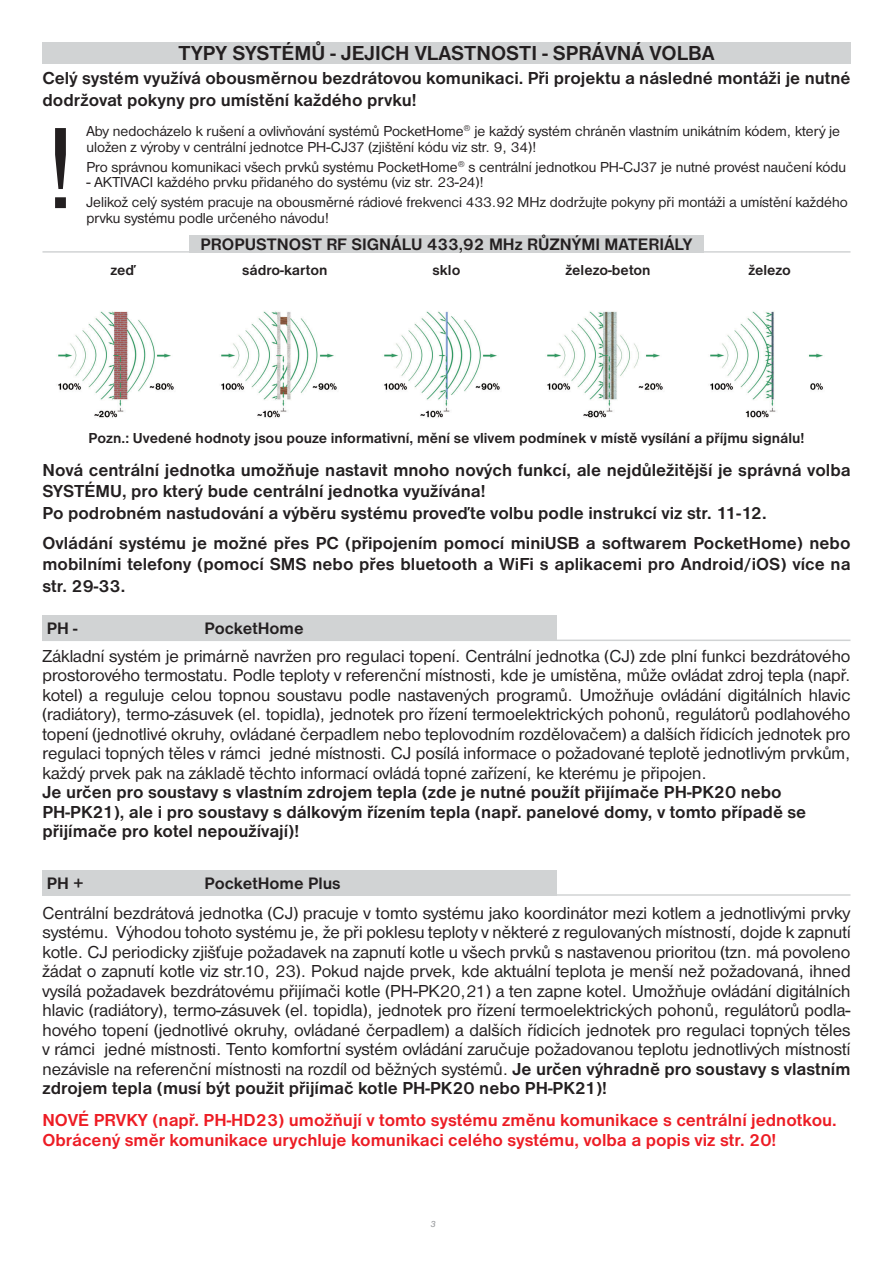
<style>
.page{position:relative;width:893px;height:1263px;background:#fff}
.page>*{position:absolute;margin:0;border:0;box-sizing:border-box;transform-origin:0 0}
.t1{font:120px "Nimbus Sans DOT";color:#231f20}
.t2{font:700 21px "Nimbus Sans DOT";color:#231f20}
.t3{font:18px/19.5px "Nimbus Sans DOT";color:#231f20;text-align:justify}
.t4{font:700 18px/21.6px "Nimbus Sans DOT";color:#231f20}
.t5{font:700 18px/19.5px "Nimbus Sans DOT";color:#ed1c24}
.t6{font:700 17.25px "Nimbus Sans DOT";color:#231f20}
.t7{font:15px/15.8px "Nimbus Sans DOT";color:#231f20}
.t8{font:700 15px "Nimbus Sans DOT";color:#231f20}
.t9{font:italic 9px "Nimbus Sans DOT";color:#939598}
.s1{font-weight:700}
</style>
<div class="page">
<hr style="left:42px;top:251px;width:808px;height:2px;background:#d1d3d4">
<div style="left:189px;top:236px;width:515px;height:17px;background:#d1d3d4"></div>
<div style="left:42px;top:43px;width:808px;height:21px;background:#d1d3d4"></div>
<hr style="left:42px;top:640px;width:808px;height:1px;background:#d1d3d4">
<div style="left:42px;top:616px;width:515px;height:25px;background:#d1d3d4"></div>
<hr style="left:42px;top:894px;width:808px;height:2px;background:#d1d3d4">
<div style="left:42px;top:870px;width:515px;height:26px;background:#d1d3d4"></div>
<img style="left:58px;top:311px;width:116px;height:107px">
<img style="left:221px;top:311px;width:116px;height:107px">
<img style="left:384px;top:311px;width:116px;height:107px">
<img style="left:547px;top:311px;width:116px;height:107px">
<img style="left:710px;top:311px;width:113px;height:107px">
<p class="t2" style="left:178px;top:45px;width:538px">TYPY SYSTÉMŮ - JEJICH VLASTNOSTI - SPRÁVNÁ VOLBA</p>
<p class="t4" style="left:42px;top:68px;width:809px">Celý systém využívá obousměrnou bezdrátovou komunikaci. Při projektu a následné montáži je nutné dodržovat pokyny pro umístění každého prvku!</p>
<h1 class="t1" style="left:42px;top:121px;width:37px">!</h1>
<p class="t7" style="left:86px;top:124px;width:755px">Aby nedocházelo k rušení a ovlivňování systémů PocketHome<sup>®</sup> je každý systém chráněn vlastním unikátním kódem, který je uložen z výroby v centrální jednotce PH-CJ37 (zjištění kódu viz str. 9, 34)!</p>
<p class="t7" style="left:86px;top:160px;width:761px">Pro správnou komunikaci všech prvků systému PocketHome<sup>®</sup> s centrální jednotkou PH-CJ37 je nutné provést naučení kódu</p>
<p class="t7" style="left:86px;top:174px;width:763px;line-height:20px">- AKTIVACI každého prvku přidaného do systému (viz str. 23-24)!<br>Jelikož celý systém pracuje na obousměrné rádiové frekvenci 433.92 MHz dodržujte pokyny při montáži a umístění každého</p>
<p class="t7" style="left:86px;top:212px;width:244px">prvku systému podle určeného návodu!</p>
<p class="t6" style="left:200px;top:237px;width:493px">PROPUSTNOST RF SIGNÁLU 433,92 MHz RŮZNÝMI MATERIÁLY</p>
<p class="t8" style="left:110px;top:265px;width:27px">zeď</p>
<p class="t8" style="left:242px;top:265px;width:87px">sádro-karton</p>
<p class="t8" style="left:432px;top:265px;width:29px">sklo</p>
<p class="t8" style="left:565px;top:265px;width:87px">železo-beton</p>
<p class="t8" style="left:748px;top:265px;width:44px">železo</p>
<p class="t8" style="left:89px;top:432px;width:717px">Pozn.: Uvedené hodnoty jsou pouze informativní, mění se vlivem podmínek v místě vysílání a příjmu signálu!</p>
<p class="t4" style="left:42px;top:459px;width:810px">Nová centrální jednotka umožňuje nastavit mnoho nových funkcí, ale nejdůležitější je správná volba<br>SYSTÉMU, pro který bude centrální jednotka využívána!<br>Po podrobném nastudování a výběru systému proveďte volbu podle instrukcí viz str. 11-12.</p>
<p class="t4" style="left:42px;top:533px;width:809px;text-align:justify">Ovládání systému je možné přes PC (připojením pomocí miniUSB a softwarem PocketHome) nebo mobilními telefony (pomocí SMS nebo přes bluetooth a WiFi s aplikacemi pro Android/iOS) více na str. 29-33.</p>
<p class="t6" style="left:47px;top:622px;width:32px">PH -</p>
<p class="t6" style="left:204px;top:622px;width:101px">PocketHome</p>
<p class="t3" style="left:42px;top:647px;width:809px">Základní systém je primárně navržen pro regulaci topení. Centrální jednotka (CJ) zde plní funkci bezdrátového prostorového termostatu. Podle teploty v referenční místnosti, kde je umístěna, může ovládat zdroj tepla (např. kotel) a reguluje celou topnou soustavu podle nastavených programů. Umožňuje ovládání digitálních hlavic (radiátory), termo-zásuvek (el. topidla), jednotek pro řízení termoelektrických pohonů, regulátorů podlahového topení (jednotlivé okruhy, ovládané čerpadlem nebo teplovodním rozdělovačem) a dalších řídicích jednotek pro regulaci topných těles v rámci jedné místnosti. CJ posílá informace o požadované teplotě jednotlivým prvkům, každý prvek pak na základě těchto informací ovládá topné zařízení, ke kterému je připojen.</p>
<p class="t4" style="left:42px;top:783px;width:765px;line-height:19.5px">Je určen pro soustavy s vlastním zdrojem tepla (zde je nutné použít přijímače PH-PK20 nebo<br>PH-PK21), ale i pro soustavy s dálkovým řízením tepla (např. panelové domy, v tomto případě se přijímače pro kotel nepoužívají)!</p>
<p class="t6" style="left:47px;top:876px;width:39px">PH +</p>
<p class="t6" style="left:204px;top:876px;width:138px">PocketHome Plus</p>
<p class="t3" style="left:42px;top:905px;width:809px">Centrální bezdrátová jednotka (CJ) pracuje v tomto systému jako koordinátor mezi kotlem a jednotlivými prvky systému. Výhodou tohoto systému je, že při poklesu teploty v některé z regulovaných místností, dojde k zapnutí kotle. CJ periodicky zjišťuje požadavek na zapnutí kotle u všech prvků s nastavenou prioritou (tzn. má povoleno žádat o zapnutí kotle viz str.10, 23). Pokud najde prvek, kde aktuální teplota je menší než požadovaná, ihned vysílá požadavek bezdrátovému přijímači kotle (PH-PK20,21) a ten zapne kotel. Umožňuje ovládání digitálních hlavic (radiátory), termo-zásuvek (el. topidla), jednotek pro řízení termoelektrických pohonů, regulátorů podla&shy;hového topení (jednotlivé okruhy, ovládané čerpadlem) a dalších řídicích jednotek pro regulaci topných těles v rámci jedné místnosti. Tento komfortní systém ovládání zaručuje požadovanou teplotu jednotlivých místností nezávisle na referenční místnosti na rozdíl od běžných systémů. <span class="s1">Je určen výhradně pro soustavy s vlastním zdrojem tepla (musí být použit přijímač kotle PH-PK20 nebo PH-PK21)!</span></p>
<p class="t5" style="left:42px;top:1111px;width:796px">NOVÉ PRVKY (např. PH-HD23) umožňují v tomto systému změnu komunikace s centrální jednotkou.<br>Obrácený směr komunikace urychluje komunikaci celého systému, volba a popis viz str. 20!</p>
<p class="t9" style="left:430px;top:1220px;width:7px">3</p>
</div>
